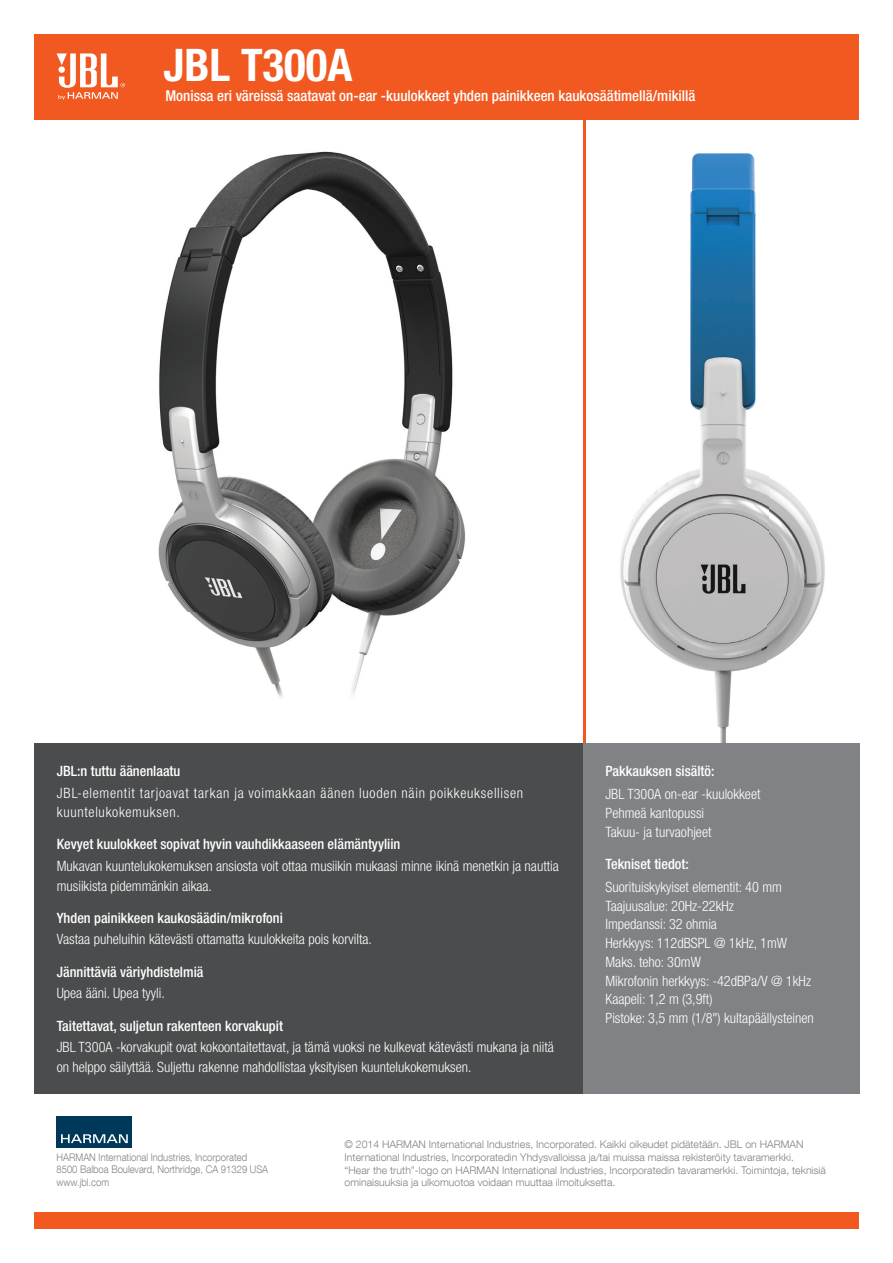
<style>
.page{position:relative;width:893px;height:1263px;background:#fff}
.page>*{position:absolute;margin:0;border:0;box-sizing:border-box;transform-origin:0 0}
.t1{font:700 condensed 45px "Helvetica Neue LT Pro";color:#fff}
.t2{font:500 condensed 15px "Helvetica Neue LT Pro";color:#fff}
.t3{font:300 condensed 14.25px/18.8px "Helvetica Neue LT Pro";color:#fff}
.t4{font:500 condensed 14.25px "Helvetica Neue LT Pro";color:#fff}
.t5{font:300 condensed 14.25px/19.5px "Helvetica Neue LT Pro";letter-spacing:.05em;color:#fff}
.t6{font:300 10.5px/12.6px "Helvetica Neue LT Com";color:#808285}
.t7{font:300 10.5px/12.6px "Helvetica Neue LT Com";color:#808285;scale:.9 1}
</style>
<div class="page">
<img style="left:620px;top:153px;width:205px;height:590px">
<div style="left:34px;top:1213px;width:825px;height:16px;background:#f15921"></div>
<div style="left:57px;top:1116px;width:75px;height:31px;background:#003859"></div>
<svg style="left:61px;top:1134px;width:67px;height:9px"></svg>
<div style="left:34px;top:743px;width:549px;height:351px;background:#4b4c4d"></div>
<div style="left:34px;top:34px;width:825px;height:85px;background:#f15921"></div>
<svg style="left:57px;top:53px;width:68px;height:47px"></svg>
<hr style="left:583px;top:119px;width:3px;height:647px;background:#f15921">
<div style="left:583px;top:743px;width:276px;height:351px;background:#808285"></div>
<img style="left:158px;top:151px;width:308px;height:547px">
<h1 class="t1" style="left:163px;top:38px;width:190px">JBL T300A</h1>
<p class="t2" style="left:165px;top:87px;width:532px">Monissa eri väreissä saatavat on-ear -kuulokkeet yhden painikkeen kaukosäätimellä/mikillä</p>
<p class="t4" style="left:57px;top:762px;width:125px">JBL:n tuttu äänenlaatu</p>
<p class="t5" style="left:57px;top:783px;width:468px">JBL-elementit tarjoavat tarkan ja voimakkaan äänen luoden näin poikkeuksellisen kuuntelukokemuksen.</p>
<p class="t4" style="left:57px;top:836px;width:345px">Kevyet kuulokkeet sopivat hyvin vauhdikkaaseen elämäntyyliin</p>
<p class="t3" style="left:57px;top:856px;width:504px;line-height:19.5px">Mukavan kuuntelukokemuksen ansiosta voit ottaa musiikin mukaasi minne ikinä menetkin ja nauttia musiikista pidemmänkin aikaa.</p>
<p class="t4" style="left:57px;top:909px;width:228px">Yhden painikkeen kaukosäädin/mikrofoni</p>
<p class="t3" style="left:57px;top:930px;width:317px">Vastaa puheluihin kätevästi ottamatta kuulokkeita pois korvilta.</p>
<p class="t4" style="left:57px;top:963px;width:148px">Jännittäviä väriyhdistelmiä</p>
<p class="t3" style="left:57px;top:984px;width:110px">Upea ääni. Upea tyyli.</p>
<p class="t4" style="left:57px;top:1017px;width:228px">Taitettavat, suljetun rakenteen korvakupit</p>
<p class="t3" style="left:57px;top:1037px;width:499px;line-height:19.5px">JBL T300A -korvakupit ovat kokoontaitettavat, ja tämä vuoksi ne kulkevat kätevästi mukana ja niitä on helppo säilyttää. Suljettu rakenne mahdollistaa yksityisen kuuntelukokemuksen.</p>
<p class="t4" style="left:605px;top:762px;width:110px">Pakkauksen sisältö:</p>
<p class="t3" style="left:605px;top:784px;width:157px">JBL T300A on-ear -kuulokkeet<br>Pehmeä kantopussi<br>Takuu- ja turvaohjeet</p>
<p class="t4" style="left:605px;top:855px;width:85px">Tekniset tiedot:</p>
<p class="t3" style="left:605px;top:877px;width:210px">Suorituiskykyiset elementit: 40 mm<br>Taajuusalue: 20Hz-22kHz<br>Impedanssi: 32 ohmia<br>Herkkyys: 112dBSPL @ 1kHz, 1mW<br>Maks. teho: 30mW<br>Mikrofonin herkkyys: -42dBPa/V @ 1kHz<br>Kaapeli: 1,2 m (3,9ft)<br>Pistoke: 3,5 mm (1/8") kultapäällysteinen</p>
<p class="t7" style="left:57px;top:1150px;width:237px">HARMAN International Industries, Incorporated<br>8500 Balboa Boulevard, Northridge, CA 91329 USA www.jbl.com</p>
<p class="t6" style="left:345px;top:1138px;width:483px">© 2014 HARMAN International Industries, Incorporated. Kaikki oikeudet pidätetään. JBL on HARMAN International Industries, Incorporatedin Yhdysvalloissa ja/tai muissa maissa rekisteröity tavaramerkki.<br>“Hear the truth”-logo on HARMAN International Industries, Incorporatedin tavaramerkki. Toimintoja, teknisiä ominaisuuksia ja ulkomuotoa voidaan muuttaa ilmoituksetta.</p>
</div>
